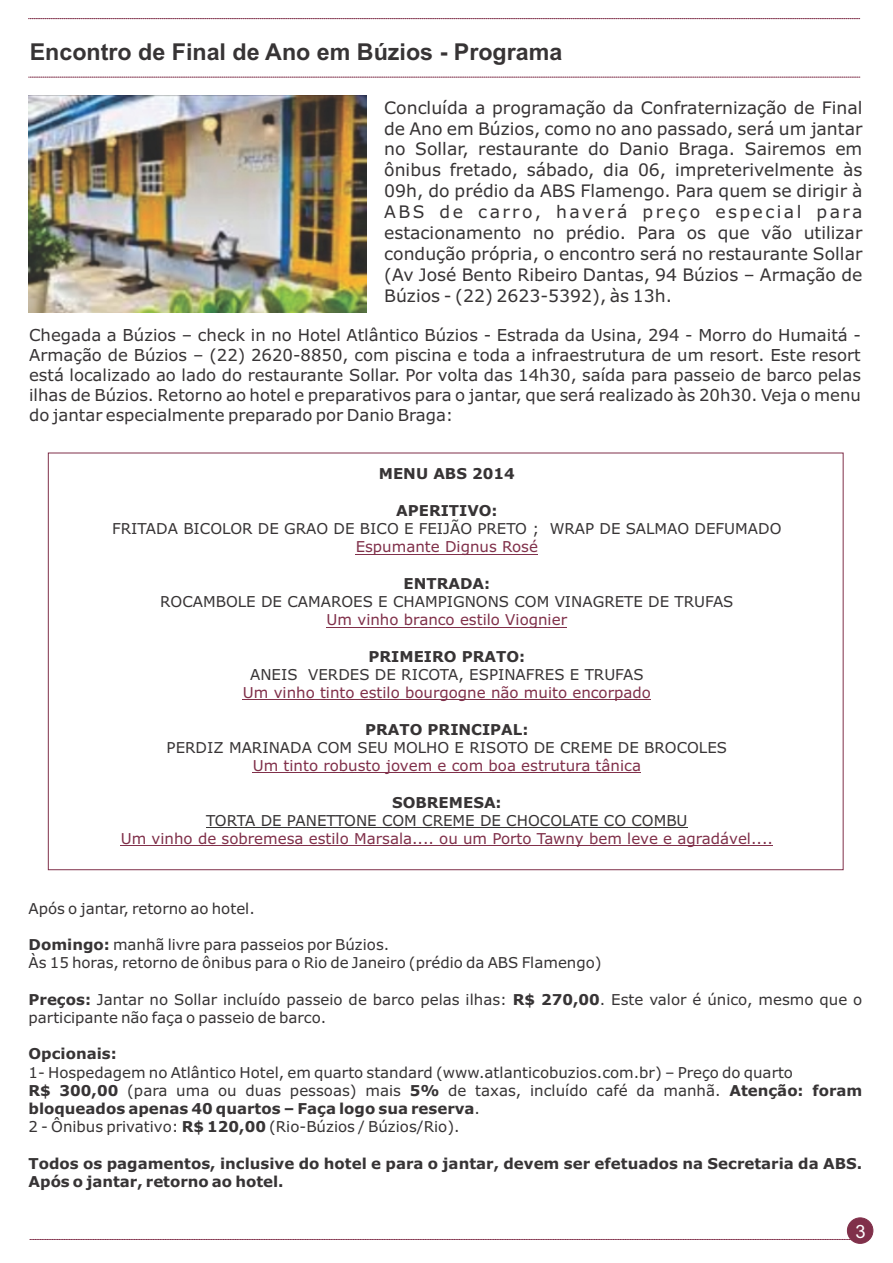
<style>
.page{position:relative;width:893px;height:1263px;background:#fff}
.page>*{position:absolute;margin:0;border:0;box-sizing:border-box;transform-origin:0 0}
.t1{font:700 23.25px "Arial";color:#373435}
.t2{font:18.3px "Arial";color:#fefefe}
.t3{font:17.25px/21px "Verdana";color:#373435;text-align:justify}
.t4{font:16.5px/20.1px "Verdana";color:#373435;text-align:justify}
.t5{font:15px/18.3px "Verdana";color:#373435}
.t6{font:15px "Verdana";color:#80304a}
.t7{font:700 15px/18.3px "Verdana";color:#373435}
.s1{font-weight:700}
</style>
<div class="page">
<svg style="left:29px;top:77px;width:831px;height:1px"></svg>
<svg style="left:29px;top:18px;width:831px;height:1px"></svg>
<svg style="left:29px;top:1239px;width:821px;height:1px"></svg>
<div style="left:847px;top:1217px;width:26px;height:27px;background:#80304a;border:1px solid #80304a;border-radius:50%"></div>
<img style="left:29px;top:96px;width:338px;height:217px">
<hr style="left:356px;top:554px;width:182px;height:1px;background:#80304a">
<hr style="left:327px;top:627px;width:240px;height:1px;background:#80304a">
<hr style="left:243px;top:700px;width:408px;height:1px;background:#80304a">
<hr style="left:253px;top:772px;width:388px;height:1px;background:#80304a">
<hr style="left:206px;top:827px;width:482px;height:1px;background:#373435">
<hr style="left:121px;top:845px;width:652px;height:1px;background:#80304a">
<h1 class="t1" style="left:30px;top:43px;width:534px">Encontro de Final de Ano em Búzios - Programa</h1>
<p class="t3" style="left:384px;top:98px;width:480px">Concluída a programação da Confraternização de Final de Ano em Búzios, como no ano passado, será um jantar no Sollar, restaurante do Danio Braga. Sairemos em ônibus fretado, sábado, dia 06, impreterivelmente às 09h, do prédio da ABS Flamengo. Para quem se dirigir à ABS de carro, haverá preço especial para estacionamento no prédio. Para os que vão utilizar condução própria, o encontro será no restaurante Sollar (Av José Bento Ribeiro Dantas, 94 Búzios – Armação de Búzios - (22) 2623-5392), às 13h.</p>
<p class="t4" style="left:29px;top:326px;width:833px">Chegada a Búzios – check in no Hotel Atlântico Búzios - Estrada da Usina, 294 - Morro do Humaitá - Armação de Búzios – (22) 2620-8850, com piscina e toda a infraestrutura de um resort. Este resort está localizado ao lado do restaurante Sollar. Por volta das 14h30, saída para passeio de barco pelas ilhas de Búzios. Retorno ao hotel e preparativos para o jantar, que será realizado às 20h30. Veja o menu do jantar especialmente preparado por Danio Braga:</p>
<p class="t7" style="left:379px;top:466px;width:138px">MENU ABS 2014</p>
<p class="t7" style="left:396px;top:503px;width:103px">APERITIVO:</p>
<p class="t5" style="left:112px;top:521px;width:671px">FRITADA BICOLOR DE GRAO DE BICO E FEIJÃO PRETO ; WRAP DE SALMAO DEFUMADO</p>
<p class="t6" style="left:356px;top:541px;width:184px">Espumante Dignus Rosé</p>
<p class="t7" style="left:403px;top:575px;width:88px">ENTRADA:</p>
<p class="t5" style="left:160px;top:594px;width:575px">ROCAMBOLE DE CAMAROES E CHAMPIGNONS COM VINAGRETE DE TRUFAS</p>
<p class="t6" style="left:327px;top:614px;width:242px">Um vinho branco estilo Viognier</p>
<p class="t7" style="left:369px;top:648px;width:158px">PRIMEIRO PRATO:</p>
<p class="t5" style="left:250px;top:667px;width:395px">ANEIS VERDES DE RICOTA, ESPINAFRES E TRUFAS</p>
<p class="t6" style="left:243px;top:687px;width:410px">Um vinho tinto estilo bourgogne não muito encorpado</p>
<p class="t7" style="left:365px;top:721px;width:165px">PRATO PRINCIPAL:</p>
<p class="t5" style="left:167px;top:740px;width:562px">PERDIZ MARINADA COM SEU MOLHO E RISOTO DE CREME DE BROCOLES</p>
<p class="t6" style="left:253px;top:760px;width:390px">Um tinto robusto jovem e com boa estrutura tânica</p>
<p class="t7" style="left:392px;top:794px;width:111px">SOBREMESA:</p>
<p class="t5" style="left:206px;top:812px;width:483px">TORTA DE PANETTONE COM CREME DE CHOCOLATE CO COMBU</p>
<p class="t6" style="left:121px;top:833px;width:654px">Um vinho de sobremesa estilo Marsala.... ou um Porto Tawny bem leve e agradável....</p>
<p class="t5" style="left:29px;top:900px;width:228px">Após o jantar, retorno ao hotel.</p>
<p class="t5" style="left:29px;top:937px;width:575px"><span class="s1">Domingo:</span> manhã livre para passeios por Búzios.<br>Às 15 horas, retorno de ônibus para o Rio de Janeiro (prédio da ABS Flamengo)</p>
<p class="t5" style="left:29px;top:991px;width:835px"><span class="s1">Preços:</span> Jantar no Sollar incluído passeio de barco pelas ilhas: <span class="s1">R$ 270,00</span>. Este valor é único, mesmo que o participante não faça o passeio de barco.</p>
<p class="t7" style="left:29px;top:1046px;width:90px">Opcionais:</p>
<p class="t5" style="left:29px;top:1064px;width:835px">1- Hospedagem no Atlântico Hotel, em quarto standard (www.atlanticobuzios.com.br) – Preço do quarto<br><span class="s1">R$ 300,00</span> (para uma ou duas pessoas) mais <span class="s1">5%</span> de taxas, incluído café da manhã. <span class="s1">Atenção: foram bloqueados apenas 40 quartos – Faça logo sua reserva</span>.<br>2 - Ônibus privativo: <span class="s1">R$ 120,00</span> (Rio-Búzios / Búzios/Rio).</p>
<p class="t7" style="left:29px;top:1155px;width:835px">Todos os pagamentos, inclusive do hotel e para o jantar, devem ser efetuados na Secretaria da ABS.<br>Após o jantar, retorno ao hotel.</p>
<p class="t2" style="left:855px;top:1224px;width:12px">3</p>
</div>
